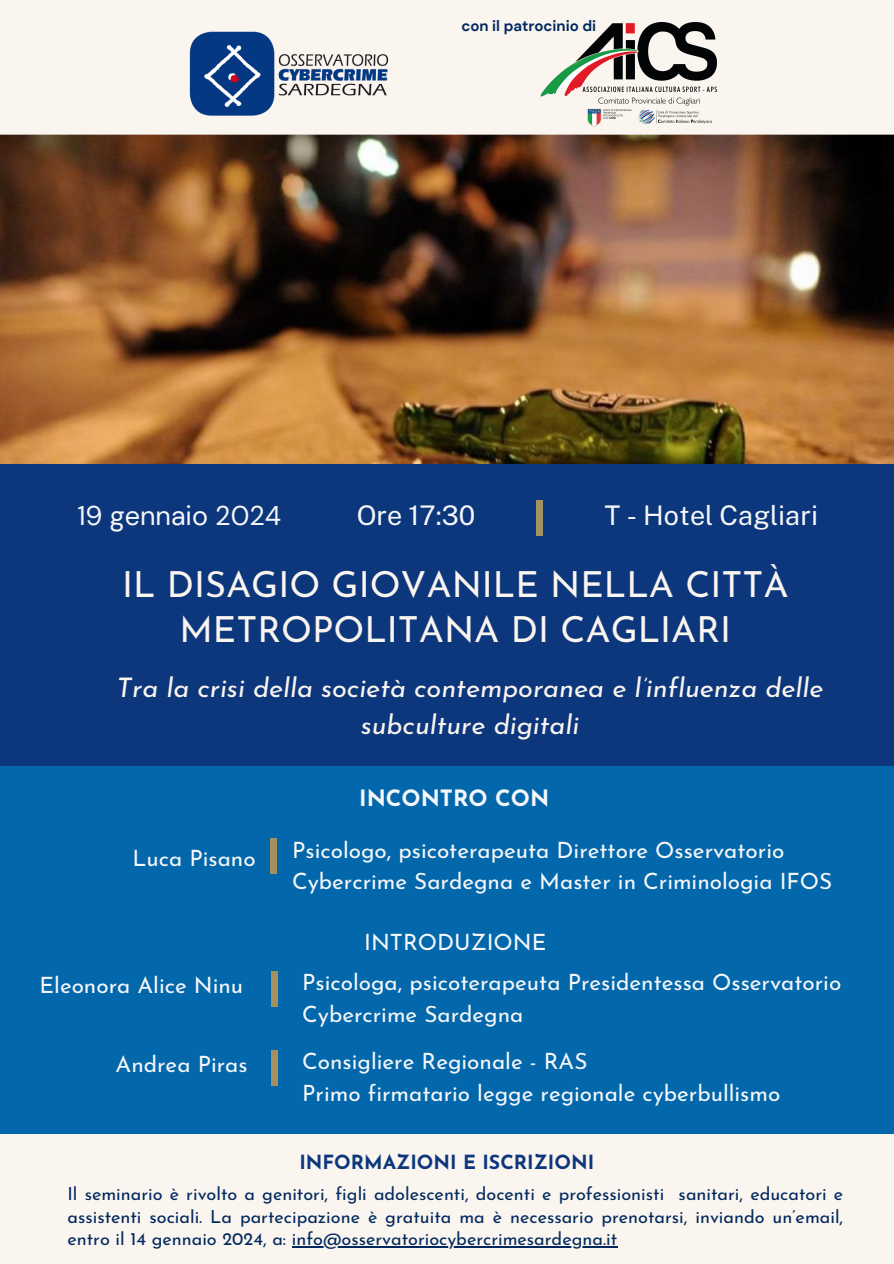
<style>
.page{position:relative;width:894px;height:1264px;background:#fff}
.page>*{position:absolute;margin:0;border:0;box-sizing:border-box;transform-origin:0 0}
.t1{font:36px/45px "Josefin Sans";color:#faf5ef;text-align:center}
.t2{font:italic 27px/37.2px "Josefin Sans";color:#faf5ef;text-align:center}
.t3{font:27px "Public Sans";color:#f5f7fa}
.t4{font:27px "DM Sans";color:#f5f7fa}
.t5{font:22.5px/31.5px "Josefin Sans";color:#f5f7fa}
.t6{font:700 22.5px "Josefin Sans";color:#f5f7fa}
.t7{font:700 19.5px "Josefin Sans";color:#0d377d}
.t8{font:18px/22.5px "Josefin Sans";color:#00285e;text-align:justify}
.t9{font:700 15px "DM Sans";color:#00285e}
</style>
<div class="page">
<div style="left:0;top:0;width:893px;height:1263px;background:#0267ab"></div>
<img style="left:0;top:135px;width:893px;height:329px">
<div style="left:0;top:464px;width:893px;height:301px;background:#0d377d"></div>
<div style="left:0;top:0;width:893px;height:135px;background:#faf5ef"></div>
<img style="left:189px;top:31px;width:200px;height:85px">
<div style="left:536px;top:500px;width:6px;height:36px;background:#a29161"></div>
<div style="left:271px;top:970px;width:6px;height:36px;background:#a29161"></div>
<div style="left:270px;top:838px;width:6px;height:36px;background:#a29161"></div>
<div style="left:271px;top:1049px;width:6px;height:36px;background:#a29161"></div>
<div style="left:0;top:1134px;width:893px;height:129px;background:#faf5ef"></div>
<img style="left:540px;top:22px;width:176px;height:105px">
<hr style="left:292px;top:1246px;width:325px;height:1px;background:#00285e">
<p class="t9" style="left:461px;top:16px;width:136px">con il patrocinio di</p>
<p class="t4" style="left:77px;top:498px;width:205px">19 gennaio 2024</p>
<p class="t3" style="left:356px;top:499px;width:120px">Ore 17:30</p>
<p class="t3" style="left:604px;top:499px;width:215px">T - Hotel Cagliari</p>
<p class="t1" style="left:122px;top:565px;width:667px">IL DISAGIO GIOVANILE NELLA CITTÀ<br>METROPOLITANA DI CAGLIARI</p>
<p class="t2" style="left:116px;top:672px;width:708px">Tra la crisi della società contemporanea e l’influenza delle subculture digitali</p>
<p class="t6" style="left:359px;top:789px;width:191px">INCONTRO CON</p>
<p class="t5" style="left:132px;top:844px;width:125px">Luca Pisano</p>
<p class="t5" style="left:292px;top:836px;width:541px">Psicologo, psicoterapeuta Direttore Osservatorio<br>Cybercrime Sardegna e Master in Criminologia IFOS</p>
<p class="t5" style="left:364px;top:928px;width:184px">INTRODUZIONE</p>
<p class="t5" style="left:40px;top:971px;width:205px">Eleonora Alice Ninu</p>
<p class="t5" style="left:302px;top:968px;width:540px">Psicologa, psicoterapeuta Presidentessa Osservatorio<br>Cybercrime Sardegna</p>
<p class="t5" style="left:116px;top:1050px;width:134px">Andrea Piras</p>
<p class="t5" style="left:302px;top:1047px;width:287px">Consigliere Regionale - RAS</p>
<p class="t5" style="left:302px;top:1079px;width:479px">Primo firmatario legge regionale cyberbullismo</p>
<p class="t7" style="left:299px;top:1154px;width:296px">INFORMAZIONI E ISCRIZIONI</p>
<p class="t8" style="left:67px;top:1184px;width:777px">Il seminario è rivolto a genitori, figli adolescenti, docenti e professionisti sanitari, educatori e assistenti sociali. La partecipazione è gratuita ma è necessario prenotarsi, inviando un’email, entro il 14 gennaio 2024, a: info@osservatoriocybercrimesardegna.it</p>
</div>
